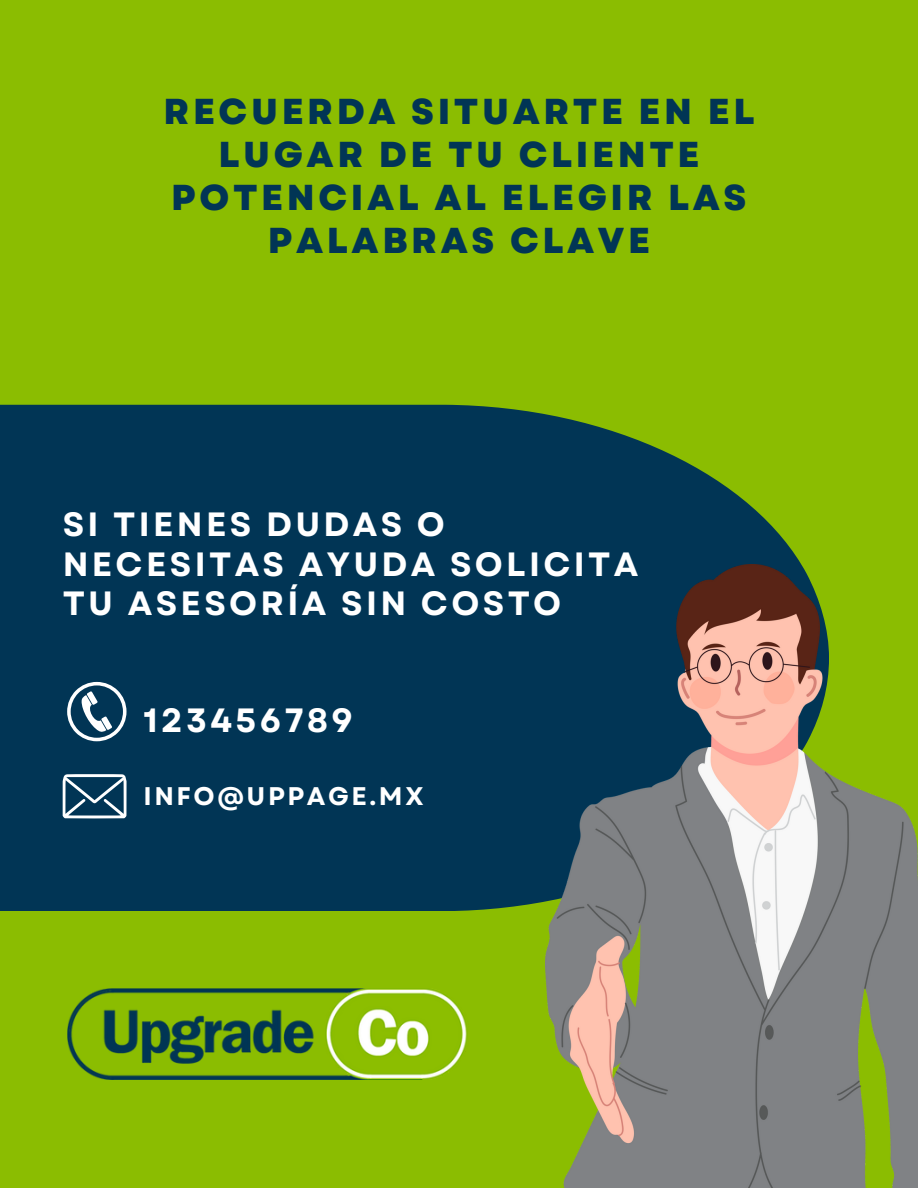
<style>
.page{position:relative;width:918px;height:1188px;background:#8bbd01}
.page>*{position:absolute;margin:0;border:0;box-sizing:border-box;transform-origin:0 0}
.t1{font:800 36px/42.8px "Garet";letter-spacing:.1em;color:#013555;text-align:center}
.t2{font:700 33.6px/39.3px "Garet";letter-spacing:.1em;color:#fff}
.t3{font:700 25.5px "Garet";letter-spacing:.1em;color:#fff}
</style>
<div class="page">
<div style="left:0;top:405px;width:802px;height:506px;background:#013555"></div>
<img style="left:67px;top:989px;width:400px;height:91px">
<svg style="left:67px;top:682px;width:60px;height:59px;background:#4c7187"></svg>
<svg style="left:63px;top:774px;width:64px;height:44px;background:#50748a"></svg>
<img style="left:546px;top:565px;width:372px;height:623px">
<p class="t1" style="left:164px;top:91px;width:592px">RECUERDA SITUARTE EN EL<br>LUGAR DE TU CLIENTE<br>POTENCIAL AL ELEGIR LAS<br>PALABRAS CLAVE</p>
<p class="t2" style="left:63px;top:505px;width:577px">SI TIENES DUDAS O<br>NECESITAS AYUDA SOLICITA<br>TU ASESORÍA SIN COSTO</p>
<p class="t2" style="left:144px;top:701px;width:211px">123456789</p>
<p class="t3" style="left:144px;top:777px;width:282px">INFO@UPPAGE.MX</p>
</div>
